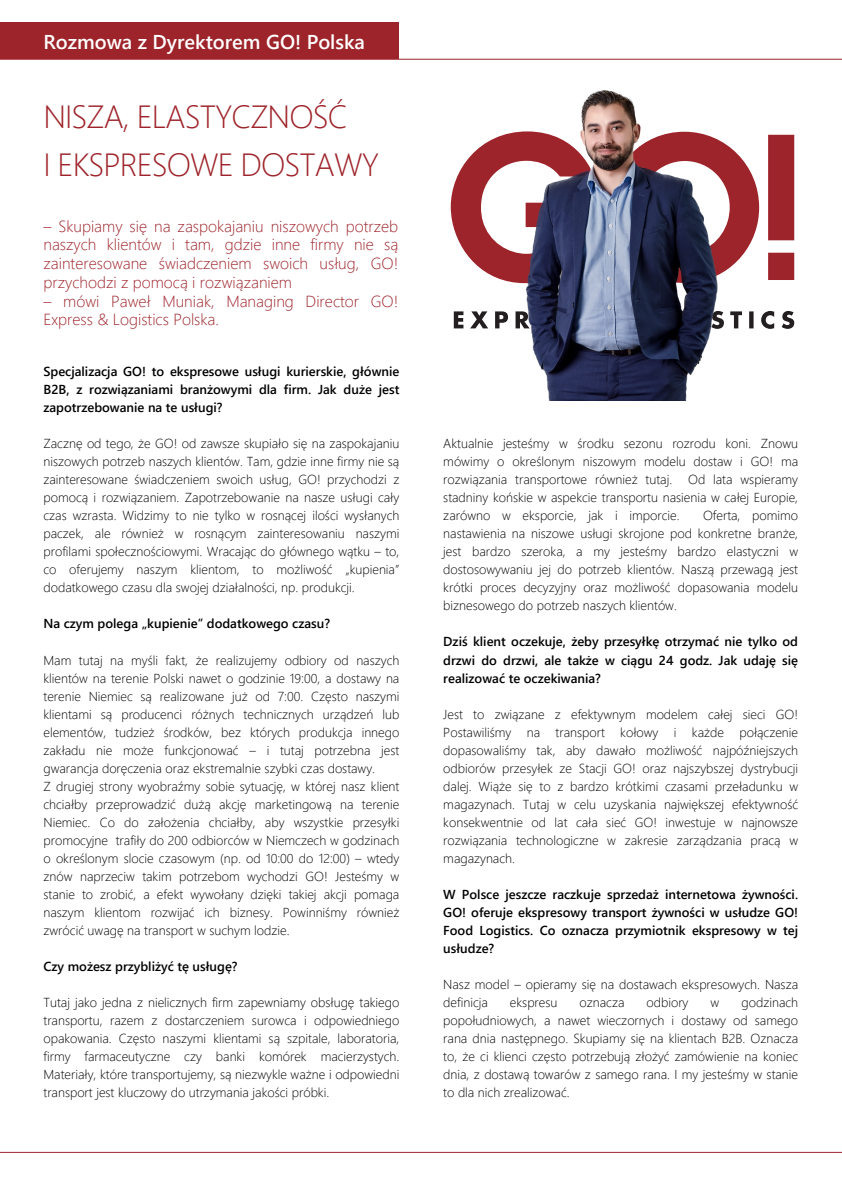
<style>
.page{position:relative;width:842px;height:1191px;background:#fff}
.page>*{position:absolute;margin:0;border:0;box-sizing:border-box;transform-origin:0 0}
.t1{font:300 32px/48px "Segoe UI";letter-spacing:-.03em;color:#9e242b}
.t2{font:600 20px "Segoe UI";color:#fff}
.t3{font:300 16px/18.8px "Segoe UI";color:#9e242b}
.t4{font:300 13px/18px "Segoe UI";color:#000;text-align:justify}
.t5{font:600 13px/18px "Segoe UI";color:#000;text-align:justify}
</style>
<div class="page">
<svg style="left:454px;top:311px;width:340px;height:18px"></svg>
<svg style="left:451px;top:131px;width:343px;height:152px;fill:#9e242b"></svg>
<img style="left:527px;top:90px;width:190px;height:310px">
<div style="left:0;top:22px;width:399px;height:37px;background:#9e242b"></div>
<hr style="left:0;top:1151px;width:842px;height:1px;background:#9e242b">
<hr style="left:0;top:59px;width:842px;height:1px;background:#9e242b">
<h4 class="t2" style="left:43px;top:27px;width:323px">Rozmowa z Dyrektorem GO! Polska</h4>
<p class="t1" style="left:43px;top:90px;width:337px">NISZA, ELASTYCZNOŚĆ<br>I EKSPRESOWE DOSTAWY</p>
<p class="t3" style="left:43px;top:215px;width:356px">– Skupiamy się na zaspokajaniu niszowych potrzeb naszych klientów i tam, gdzie inne firmy nie są zainteresowane świadczeniem swoich usług, GO! przychodzi z pomocą i rozwiązaniem</p>
<p class="t3" style="left:43px;top:290px;width:356px">– mówi Paweł Muniak, Managing Director GO!<br>Express &amp; Logistics Polska.</p>
<h1 class="t5" style="left:43px;top:362px;width:357px">Specjalizacja GO! to ekspresowe usługi kurierskie, głównie B2B, z rozwiązaniami branżowymi dla firm. Jak duże jest zapotrzebowanie na te usługi?</h1>
<h3 class="t4" style="left:43px;top:434px;width:357px;text-align:left">Zacznę od tego, że GO! od zawsze skupiało się na zaspokajaniu niszowych potrzeb naszych klientów. Tam, gdzie inne firmy nie są zainteresowane świadczeniem swoich usług, GO! przychodzi z pomocą i rozwiązaniem. Zapotrzebowanie na nasze usługi cały czas wzrasta. Widzimy to nie tylko w rosnącej ilości wysłanych paczek, ale również w rosnącym zainteresowaniu naszymi profilami społecznościowymi. Wracając do głównego wątku – to, co oferujemy naszym klientom, to możliwość „kupienia” dodatkowego czasu dla swojej działalności, np. produkcji.</h3>
<h4 class="t5" style="left:43px;top:614px;width:288px">Na czym polega „kupienie” dodatkowego czasu?</h4>
<p class="t4" style="left:43px;top:650px;width:357px">Mam tutaj na myśli fakt, że realizujemy odbiory od naszych klientów na terenie Polski nawet o godzinie 19:00, a dostawy na terenie Niemiec są realizowane już od 7:00. Często naszymi klientami są producenci różnych technicznych urządzeń lub elementów, tudzież środków, bez których produkcja innego zakładu nie może funkcjonować – i tutaj potrzebna jest gwarancja doręczenia oraz ekstremalnie szybki czas dostawy.</p>
<h4 class="t4" style="left:43px;top:776px;width:357px;text-align:left">Z drugiej strony wyobraźmy sobie sytuację, w której nasz klient chciałby przeprowadzić dużą akcję marketingową na terenie Niemiec. Co do założenia chciałby, aby wszystkie przesyłki promocyjne trafiły do 200 odbiorców w Niemczech w godzinach o określonym slocie czasowym (np. od 10:00 do 12:00) – wtedy znów naprzeciw takim potrzebom wychodzi GO! Jesteśmy w stanie to zrobić, a efekt wywołany dzięki takiej akcji pomaga naszym klientom rozwijać ich biznesy. Powinniśmy również zwrócić uwagę na transport w suchym lodzie.</h4>
<p class="t5" style="left:43px;top:956px;width:196px">Czy możesz przybliżyć tę usługę?</p>
<p class="t4" style="left:43px;top:992px;width:357px">Tutaj jako jedna z nielicznych firm zapewniamy obsługę takiego transportu, razem z dostarczeniem surowca i odpowiedniego opakowania. Często naszymi klientami są szpitale, laboratoria, firmy farmaceutyczne czy banki komórek macierzystych.<br>Materiały, które transportujemy, są niezwykle ważne i odpowiedni transport jest kluczowy do utrzymania jakości próbki.</p>
<p class="t4" style="left:443px;top:434px;width:356px">Aktualnie jesteśmy w środku sezonu rozrodu koni. Znowu mówimy o określonym niszowym modelu dostaw i GO! ma rozwiązania transportowe również tutaj. Od lata wspieramy stadniny końskie w aspekcie transportu nasienia w całej Europie, zarówno w eksporcie, jak i imporcie.</p>
<p class="t4" style="left:443px;top:506px;width:356px;text-indent:260px">Oferta, pomimo nastawienia na niszowe usługi skrojone pod konkretne branże, jest bardzo szeroka, a my jesteśmy bardzo elastyczni w dostosowywaniu jej do potrzeb klientów. Naszą przewagą jest krótki proces decyzyjny oraz możliwość dopasowania modelu biznesowego do potrzeb naszych klientów.</p>
<p class="t5" style="left:443px;top:632px;width:356px;text-align:left">Dziś klient oczekuje, żeby przesyłkę otrzymać nie tylko od drzwi do drzwi, ale także w ciągu 24 godz. Jak udaję się realizować te oczekiwania?</p>
<h4 class="t4" style="left:443px;top:704px;width:356px;text-align:left">Jest to związane z efektywnym modelem całej sieci GO!<br>Postawiliśmy na transport kołowy i każde połączenie dopasowaliśmy tak, aby dawało możliwość najpóźniejszych odbiorów przesyłek ze Stacji GO! oraz najszybszej dystrybucji dalej. Wiąże się to z bardzo krótkimi czasami przeładunku w magazynach. Tutaj w celu uzyskania największej efektywność konsekwentnie od lat cała sieć GO! inwestuje w najnowsze rozwiązania technologiczne w zakresie zarządzania pracą w magazynach.</h4>
<p class="t5" style="left:443px;top:884px;width:356px">W Polsce jeszcze raczkuje sprzedaż internetowa żywności.<br>GO! oferuje ekspresowy transport żywności w usłudze GO!<br>Food Logistics. Co oznacza przymiotnik ekspresowy w tej usłudze?</p>
<h4 class="t4" style="left:443px;top:974px;width:356px">Nasz model – opieramy się na dostawach ekspresowych. Nasza definicja</h4>
<h4 class="t4" style="left:443px;top:992px;width:356px;text-indent:298px">godzinach popołudniowych, a nawet wieczornych i dostawy od samego rana dnia następnego. Skupiamy się na klientach B2B. Oznacza to, że ci klienci często potrzebują złożyć zamówienie na koniec dnia, z dostawą towarów z samego rana. I my jesteśmy w stanie to dla nich zrealizować.</h4>
<h4 class="t4" style="left:510px;top:992px;width:49px">ekspresu</h4>
<h4 class="t4" style="left:580px;top:992px;width:46px">oznacza</h4>
<h4 class="t4" style="left:647px;top:992px;width:43px">odbiory</h4>
<h4 class="t4" style="left:711px;top:992px;width:10px">w</h4>
</div>
